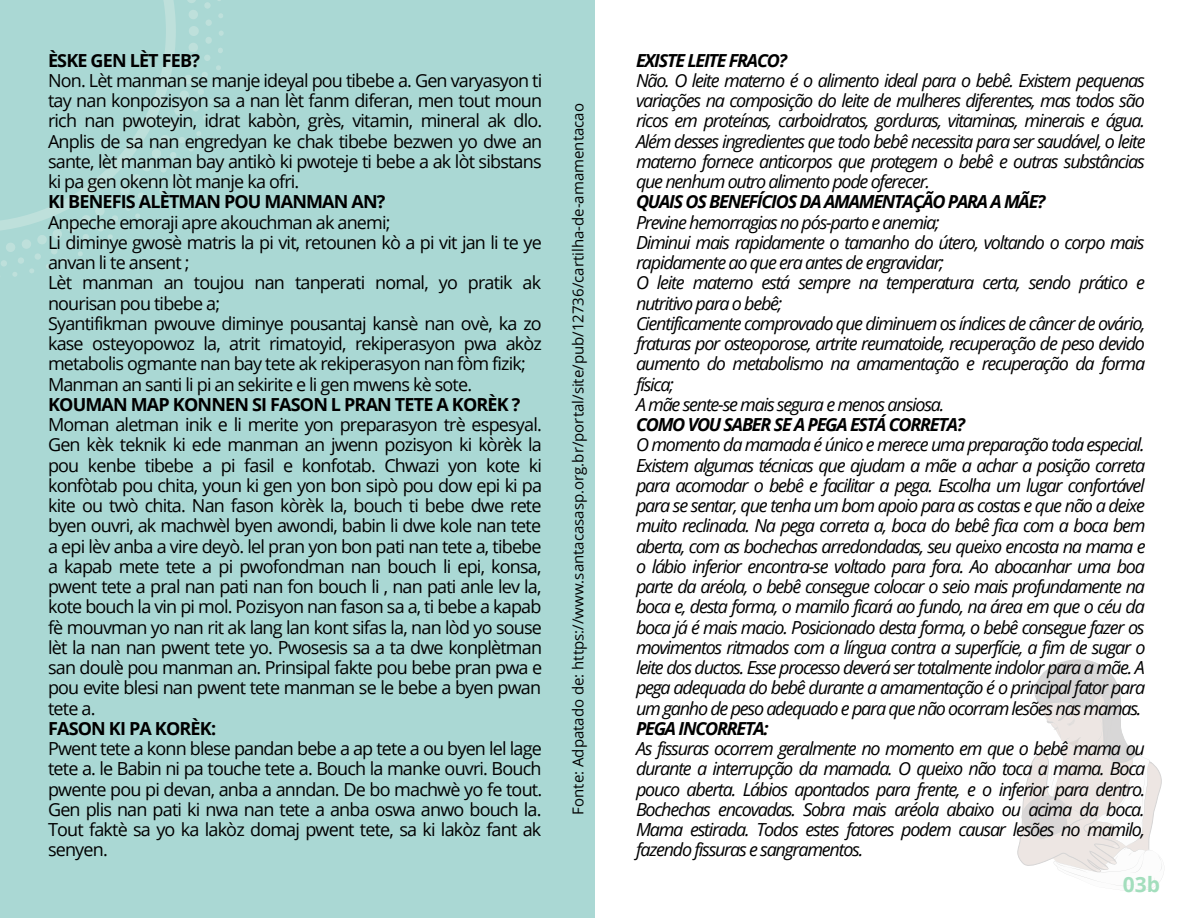
<style>
.page{position:relative;width:1188px;height:918px;background:#fff}
.page>*{position:absolute;margin:0;border:0;box-sizing:border-box;transform-origin:0 0}
.t1{font:700 21px "Open Sans";color:#a3debd}
.t2{font:italic 18px/20.2px "Open Sans";letter-spacing:-.07em;color:#000;text-align:justify}
.t3{font:18px/20.2px "Open Sans";letter-spacing:-.045em;color:#000;text-align:justify}
.t4{font:italic 700 18px "Open Sans";letter-spacing:-.065em;color:#000}
.t5{font:700 18px "Open Sans";letter-spacing:-.045em;color:#000}
.t6{font:15px "Open Sans";color:#000}
</style>
<div class="page">
<div style="left:0;top:0;width:595px;height:918px;background:#aad8d4"></div>
<svg style="left:0;top:0;width:224px;height:277px"></svg>
<svg style="left:1018px;top:660px;width:145px;height:231px"></svg>
<p class="t5" style="left:48px;top:47px;width:153px">ÈSKE GEN LÈT FEB?</p>
<p class="t3" style="left:48px;top:70px;width:496px">Non. Lèt manman se manje ideyal pou tibebe a. Gen varyasyon ti tay nan konpozisyon sa a nan lèt fanm diferan, men tout moun rich nan pwoteyin, idrat kabòn, grès, vitamin, mineral ak dlo.<br>Anplis de sa nan engredyan ke chak tibebe bezwen yo dwe an sante, lèt manman bay antikò ki pwoteje ti bebe a ak lòt sibstans ki pa gen okenn lòt manje ka ofri.</p>
<p class="t5" style="left:48px;top:189px;width:339px">KI BENEFIS ALÈTMAN POU MANMAN AN?</p>
<p class="t3" style="left:48px;top:211px;width:495px;text-align:left">Anpeche emoraji apre akouchman ak anemi;<br>Li diminye gwosè matris la pi vit, retounen kò a pi vit jan li te ye anvan li te ansent ;<br>Lèt manman an toujou nan tanperati nomal, yo pratik ak nourisan pou tibebe a;<br>Syantifikman pwouve diminye pousantaj kansè nan ovè, ka zo kase osteyopowoz la, atrit rimatoyid, rekiperasyon pwa akòz metabolis ogmante nan bay tete ak rekiperasyon nan fòm fizik; Manman an santi li pi an sekirite e li gen mwens kè sote.</p>
<p class="t5" style="left:48px;top:392px;width:474px">KOUMAN MAP KONNEN SI FASON L PRAN TETE A KORÈK ?</p>
<p class="t3" style="left:48px;top:414px;width:496px">Moman aletman inik e li merite yon preparasyon trè espesyal.<br>Gen kèk teknik ki ede manman an jwenn pozisyon ki kòrèk la pou kenbe tibebe a pi fasil e konfotab. Chwazi yon kote ki konfòtab pou chita, youn ki gen yon bon sipò pou dow epi ki pa kite ou twò chita. Nan fason kòrèk la, bouch ti bebe dwe rete byen ouvri, ak machwèl byen awondi, babin li dwe kole nan tete a epi lèv anba a vire deyò. lel pran yon bon pati nan tete a, tibebe a kapab mete tete a pi pwofondman nan bouch li epi, konsa, pwent tete a pral nan pati nan fon bouch li , nan pati anle lev la, kote bouch la vin pi mol. Pozisyon nan fason sa a, ti bebe a kapab fè mouvman yo nan rit ak lang lan kont sifas la, nan lòd yo souse lèt la nan nan pwent tete yo. Pwosesis sa a ta dwe konplètman san doulè pou manman an. Prinsipal fakte pou bebe pran pwa e pou evite blesi nan pwent tete manman se le bebe a byen pwan tete a.</p>
<p class="t5" style="left:48px;top:716px;width:170px">FASON KI PA KORÈK:</p>
<p class="t3" style="left:48px;top:738px;width:496px">Pwent tete a konn blese pandan bebe a ap tete a ou byen lel lage tete a. le Babin ni pa touche tete a. Bouch la manke ouvri. Bouch pwente pou pi devan, anba a anndan. De bo machwè yo fe tout.<br>Gen plis nan pati ki nwa nan tete a anba oswa anwo bouch la.<br>Tout faktè sa yo ka lakòz domaj pwent tete, sa ki lakòz fant ak senyen.</p>
<p class="t6" style="left:567px;top:815px;width:713px;rotate:-90deg">Fonte: Adpatado de: https://www.santacasasp.org.br/portal/site/pub/12736/cartilha-de-amamentacao</p>
<p class="t4" style="left:636px;top:47px;width:153px">EXISTE LEITE FRACO?</p>
<p class="t2" style="left:636px;top:70px;width:511px">Não. O leite materno é o alimento ideal para o bebê. Existem pequenas variações na composição do leite de mulheres diferentes, mas todos são ricos em proteínas, carboidratos, gorduras, vitaminas, minerais e água.<br>Além desses ingredientes que todo bebê necessita para ser saudável, o leite materno fornece anticorpos que protegem o bebê e outras substâncias que nenhum outro alimento pode oferecer.</p>
<p class="t4" style="left:636px;top:189px;width:411px">QUAIS OS BENEFÍCIOS DA AMAMENTAÇÃO PARA A MÃE?</p>
<p class="t2" style="left:636px;top:212px;width:511px;text-align:left">Previne hemorragias no pós-parto e anemia;<br>Diminui mais rapidamente o tamanho do útero, voltando o corpo mais rapidamente ao que era antes de engravidar;<br>O leite materno está sempre na temperatura certa, sendo prático e nutritivo para o bebê;<br>Cientificamente comprovado que diminuem os índices de câncer de ovário, fraturas por osteoporose, artrite reumatoide, recuperação de peso devido aumento do metabolismo na amamentação e recuperação da forma física;<br>A mãe sente-se mais segura e menos ansiosa.</p>
<p class="t4" style="left:636px;top:412px;width:331px">COMO VOU SABER SE A PEGA ESTÁ CORRETA?</p>
<p class="t2" style="left:636px;top:434px;width:511px">O momento da mamada é único e merece uma preparação toda especial.<br>Existem algumas técnicas que ajudam a mãe a achar a posição correta para acomodar o bebê e facilitar a pega. Escolha um lugar confortável para se sentar, que tenha um bom apoio para as costas e que não a deixe muito reclinada. Na pega correta a, boca do bebê fica com a boca bem aberta, com as bochechas arredondadas, seu queixo encosta na mama e o lábio inferior encontra-se voltado para fora. Ao abocanhar uma boa parte da aréola, o bebê consegue colocar o seio mais profundamente na boca e, desta forma, o mamilo ficará ao fundo, na área em que o céu da boca já é mais macio. Posicionado desta forma, o bebê consegue fazer os movimentos ritmados com a língua contra a superfície, a fim de sugar o leite dos ductos. Esse processo deverá ser totalmente indolor para a mãe. A pega adequada do bebê durante a amamentação é o principal fator para um ganho de peso adequado e para que não ocorram lesões nas mamas.</p>
<p class="t4" style="left:636px;top:716px;width:134px">PEGA INCORRETA:</p>
<p class="t2" style="left:636px;top:738px;width:511px">As fissuras ocorrem geralmente no momento em que o bebê mama ou durante a interrupção da mamada. O queixo não toca a mama. Boca pouco aberta. Lábios apontados para frente, e o inferior para dentro.<br>Bochechas encovadas. Sobra mais aréola abaixo ou acima da boca.<br>Mama estirada. Todos estes fatores podem causar lesões no mamilo, fazendo fissuras e sangramentos.</p>
<p class="t1" style="left:1123px;top:869px;width:39px">03b</p>
</div>
